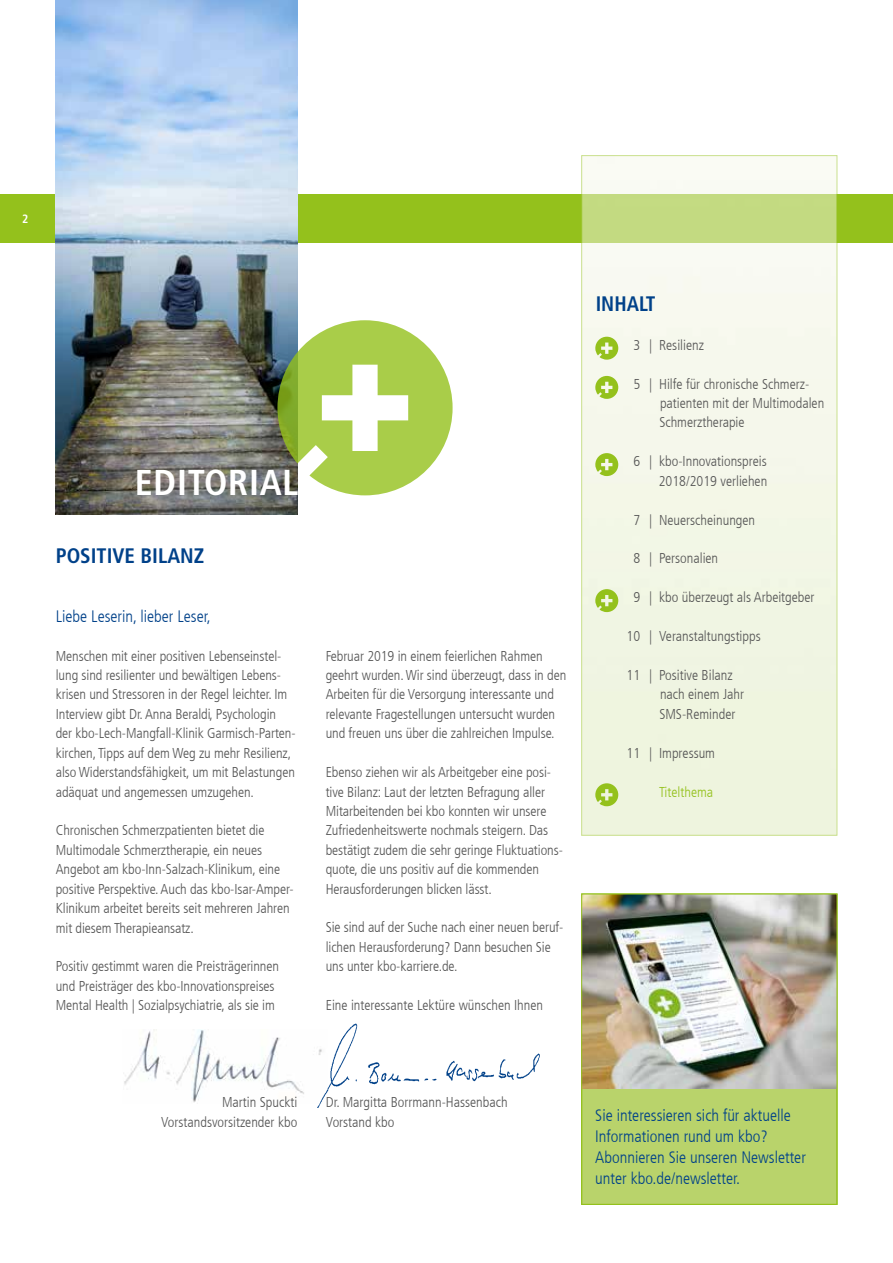
<style>
.page{position:relative;width:893px;height:1263px;background:#fff}
.page>*{position:absolute;margin:0;border:0;box-sizing:border-box;transform-origin:0 0}
.t1{font:700 condensed 36px "Frutiger LT Com";letter-spacing:.02em;color:#fff}
.t2{font:700 condensed 21px "Frutiger LT Com";color:#004189}
.t3{font:700 condensed 21px "Frutiger LT Com";color:#004189;scale:.96 1}
.t4{font:300 condensed 16.5px/21px "Frutiger LT Com";color:#004189}
.t5{font:300 condensed 14.25px/19.4px "Frutiger LT Com";letter-spacing:-.005em;color:#565656}
.t6{font:300 condensed 14.25px "Frutiger LT Com";color:#94c11c}
.t7{font:700 condensed 12px "Frutiger LT Com";color:#fff}
</style>
<div class="page">
<div style="left:0;top:194px;width:893px;height:49px;background:#94c11c"></div>
<img style="left:124px;top:1029px;width:178px;height:73px">
<img style="left:302px;top:1023px;width:238px;height:85px">
<img style="left:56px;top:0;width:242px;height:91px">
<img style="left:583px;top:157px;width:252px;height:676px">
<svg style="left:595px;top:337px;width:23px;height:23px"></svg>
<svg style="left:595px;top:453px;width:23px;height:23px"></svg>
<svg style="left:595px;top:376px;width:23px;height:23px"></svg>
<svg style="left:595px;top:589px;width:23px;height:23px"></svg>
<svg style="left:595px;top:783px;width:23px;height:23px"></svg>
<img style="left:56px;top:91px;width:242px;height:423px">
<svg style="left:277px;top:320px;width:176px;height:175px"></svg>
<div style="left:581px;top:894px;width:256px;height:310px;background:#b9d36b"></div>
<img style="left:583px;top:896px;width:252px;height:192px">
<div style="left:581px;top:894px;width:256px;height:310px;border:1px solid #94c11c"></div>
<p class="t7" style="left:22px;top:212px;width:8px">2</p>
<h1 class="t1" style="left:135px;top:461px;width:165px">EDITORIAL</h1>
<h2 class="t2" style="left:56px;top:544px;width:150px">POSITIVE BILANZ</h2>
<p class="t4" style="left:56px;top:606px;width:156px">Liebe Leserin, lieber Leser,</p>
<p class="t5" style="left:56px;top:646px;width:241px">Menschen mit einer positiven Lebenseinstel&shy;lung sind resilienter und bewältigen Lebens&shy;krisen und Stressoren in der Regel leichter. Im Interview gibt Dr. Anna Beraldi, Psychologin der kbo-Lech-Mangfall-Klinik Garmisch-Parten&shy;kirchen, Tipps auf dem Weg zu mehr Resilienz, also Widerstandsfähigkeit, um mit Belastungen adäquat und angemessen umzugehen.</p>
<p class="t5" style="left:56px;top:821px;width:239px">Chronischen Schmerzpatienten bietet die Multimodale Schmerztherapie, ein neues Angebot am kbo-Inn-Salzach-Klinikum, eine positive Perspektive. Auch das kbo-Isar-Amper-Klinikum arbeitet bereits seit mehreren Jahren mit diesem Therapieansatz.</p>
<p class="t5" style="left:56px;top:957px;width:225px">Positiv gestimmt waren die Preisträgerinnen und Preisträger des kbo-Innovationspreises<br>Mental Health | Sozialpsychiatrie, als sie im</p>
<p class="t5" style="left:326px;top:646px;width:242px">Februar 2019 in einem feierlichen Rahmen geehrt wurden. Wir sind überzeugt, dass in den Arbeiten für die Versorgung interessante und relevante Fragestellungen untersucht wurden und freuen uns über die zahlreichen Impulse.</p>
<p class="t5" style="left:326px;top:763px;width:239px">Ebenso ziehen wir als Arbeitgeber eine posi&shy;tive Bilanz: Laut der letzten Befragung aller Mitarbeitenden bei kbo konnten wir unsere Zufriedenheitswerte nochmals steigern. Das bestätigt zudem die sehr geringe Fluktuations&shy;quote, die uns positiv auf die kommenden Herausforderungen blicken lässt.</p>
<p class="t5" style="left:326px;top:918px;width:239px">Sie sind auf der Suche nach einer neuen beruf&shy;lichen Herausforderung? Dann besuchen Sie uns unter kbo-karriere.de.</p>
<p class="t5" style="left:326px;top:996px;width:219px">Eine interessante Lektüre wünschen Ihnen</p>
<h2 class="t3" style="left:596px;top:291px;width:64px">INHALT</h2>
<p class="t5" style="left:633px;top:335px;width:72px">3 | Resilienz</p>
<p class="t5" style="left:659px;top:374px;width:166px;text-indent:-26px">5 | Hilfe für chronische Schmerz&shy;patienten mit der Multimodalen<br>Schmerztherapie</p>
<p class="t5" style="left:633px;top:452px;width:135px;text-align:right">6 | kbo-Innovationspreis<br>2018/2019 verliehen</p>
<p class="t5" style="left:633px;top:510px;width:123px">7 | Neuerscheinungen</p>
<p class="t5" style="left:633px;top:549px;width:86px">8 | Personalien</p>
<p class="t5" style="left:633px;top:588px;width:183px">9 | kbo überzeugt als Arbeitgeber</p>
<p class="t5" style="left:627px;top:627px;width:136px">10 | Veranstaltungstipps</p>
<p class="t5" style="left:659px;top:666px;width:86px;text-indent:-33px">11 | Positive Bilanz nach einem Jahr<br>SMS-Reminder</p>
<p class="t5" style="left:627px;top:743px;width:90px">11 | Impressum</p>
<p class="t6" style="left:659px;top:783px;width:56px">Titelthema</p>
<p class="t5" style="left:222px;top:1093px;width:77px">Martin Spuckti</p>
<p class="t5" style="left:326px;top:1093px;width:183px">Dr. Margitta Borrmann-Hassenbach</p>
<p class="t5" style="left:161px;top:1112px;width:138px">Vorstandsvorsitzender kbo</p>
<p class="t5" style="left:326px;top:1112px;width:70px">Vorstand kbo</p>
<p class="t4" style="left:595px;top:1105px;width:212px">Sie interessieren sich für aktuelle<br>Informationen rund um kbo?<br>Abonnieren Sie unseren Newsletter unter kbo.de/newsletter.</p>
</div>
